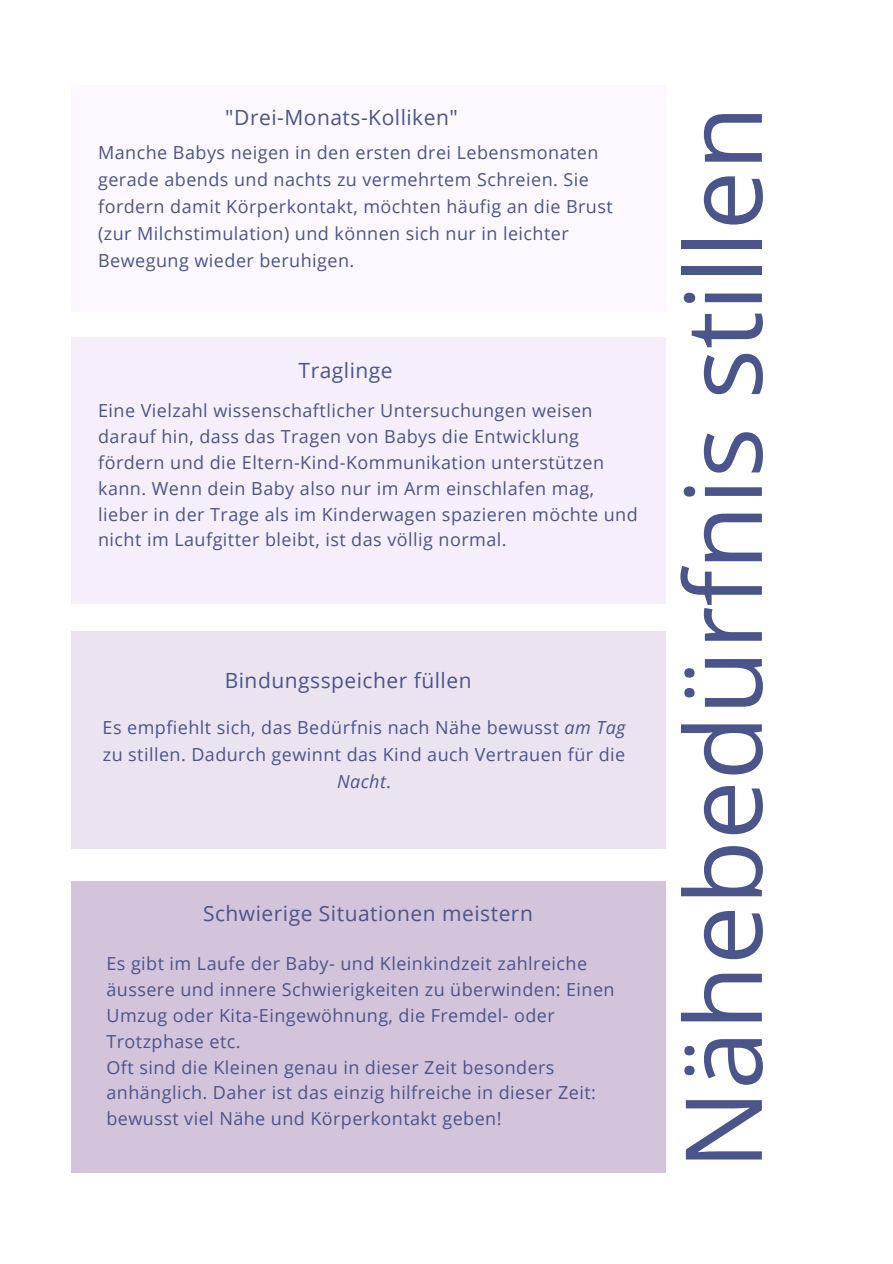
<style>
.page{position:relative;width:893px;height:1264px;background:#fff}
.page>*{position:absolute;margin:0;border:0;box-sizing:border-box;transform-origin:0 0}
.t1{font:106.35px "Open Sans";color:#4b548b}
.t2{font:21px "Open Sans";letter-spacing:.025em;color:#4b548b}
.t3{font:18px/25.8px "Open Sans";letter-spacing:.025em;color:#4b548b}
.s1{font-style:italic}
</style>
<div class="page">
<div style="left:71px;top:338px;width:595px;height:265px;background:#f6eefa"></div>
<div style="left:71px;top:631px;width:595px;height:217px;background:#ece3f1"></div>
<div style="left:71px;top:881px;width:595px;height:291px;background:#d3c4db"></div>
<div style="left:71px;top:85px;width:595px;height:227px;background:#fdf8ff"></div>
<p class="t2" style="left:225px;top:103px;width:234px">"Drei-Monats-Kolliken"</p>
<p class="t3" style="left:98px;top:138px;width:516px;line-height:27px">Manche Babys neigen in den ersten drei Lebensmonaten gerade abends und nachts zu vermehrtem Schreien. Sie fordern damit Körperkontakt, möchten häufig an die Brust (zur Milchstimulation) und können sich nur in leichter Bewegung wieder beruhigen.</p>
<p class="t2" style="left:298px;top:356px;width:96px">Traglinge</p>
<p class="t3" style="left:98px;top:397px;width:541px">Eine Vielzahl wissenschaftlicher Untersuchungen weisen darauf hin, dass das Tragen von Babys die Entwicklung fördern und die Eltern-Kind-Kommunikation unterstützen kann. Wenn dein Baby also nur im Arm einschlafen mag, lieber in der Trage als im Kinderwagen spazieren möchte und nicht im Laufgitter bleibt, ist das völlig normal.</p>
<p class="t2" style="left:225px;top:665px;width:248px">Bindungsspeicher füllen</p>
<p class="t3" style="left:103px;top:713px;width:524px;line-height:27px;text-align:center">Es empfiehlt sich, das Bedürfnis nach Nähe bewusst <span class="s1">am Tag </span>zu stillen. Dadurch gewinnt das Kind auch Vertrauen für die<br><span class="s1">Nacht</span>.</p>
<p class="t2" style="left:203px;top:898px;width:331px">Schwierige Situationen meistern</p>
<p class="t3" style="left:106px;top:950px;width:509px">Es gibt im Laufe der Baby- und Kleinkindzeit zahlreiche äussere und innere Schwierigkeiten zu überwinden: Einen Umzug oder Kita-Eingewöhnung, die Fremdel- oder Trotzphase etc.<br>Oft sind die Kleinen genau in dieser Zeit besonders anhänglich. Daher ist das einzig hilfreiche in dieser Zeit: bewusst viel Nähe und Körperkontakt geben!</p>
<h1 class="t1" style="left:648px;top:1169px;width:1065px;rotate:-90deg">Nähebedürfnis stillen</h1>
</div>
